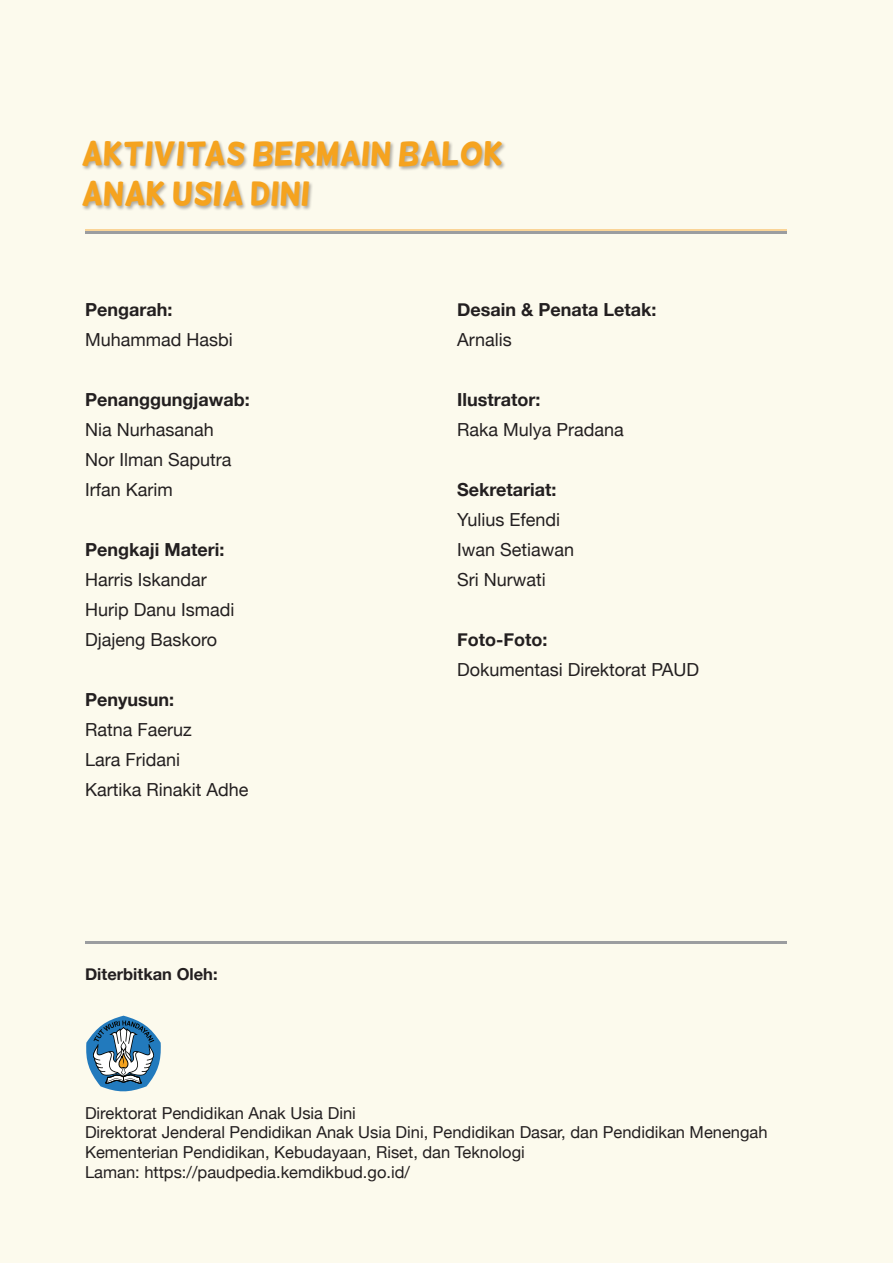
<style>
.page{position:relative;width:893px;height:1263px;background:#fcfaed}
.page>*{position:absolute;margin:0;border:0;box-sizing:border-box;transform-origin:0 0}
.t1{font:33px/39.6px "Helsinki";color:#f5a31f}
.t2{font:18px/30px "Helvetica Neue";color:#231f20}
.t3{font:700 18px "Helvetica Neue";color:#231f20}
.t4{font:16.5px/19.8px "Helvetica Neue";color:#231f20}
.t5{font:700 16.5px "Helvetica Neue";color:#231f20}
</style>
<div class="page">
<div style="left:82px;top:140px;width:425px;height:71px;background:#231f20;opacity:.35"></div>
<hr style="left:85px;top:229px;width:702px;height:2px;background:#fad497">
<hr style="left:85px;top:232px;width:702px;height:2px;background:#9b9da0">
<hr style="left:85px;top:941px;width:702px;height:2px;background:#9b9da0">
<svg style="left:86px;top:1016px;width:75px;height:76px"></svg>
<h1 class="t1" style="left:82px;top:134px;width:423px">AKTIVITAS BERMAIN BALOK<br>ANAK USIA DINI</h1>
<p class="t3" style="left:85px;top:295px;width:89px">Pengarah:</p>
<p class="t2" style="left:85px;top:325px;width:149px">Muhammad Hasbi</p>
<p class="t3" style="left:85px;top:385px;width:166px">Penanggungjawab:</p>
<p class="t2" style="left:85px;top:415px;width:148px">Nia Nurhasanah<br>Nor Ilman Saputra<br>Irfan Karim</p>
<p class="t3" style="left:85px;top:535px;width:141px">Pengkaji Materi:</p>
<p class="t2" style="left:85px;top:565px;width:151px">Harris Iskandar<br>Hurip Danu Ismadi<br>Djajeng Baskoro</p>
<p class="t3" style="left:85px;top:685px;width:91px">Penyusun:</p>
<p class="t2" style="left:85px;top:715px;width:165px">Ratna Faeruz<br>Lara Fridani<br>Kartika Rinakit Adhe</p>
<p class="t5" style="left:85px;top:961px;width:134px">Diterbitkan Oleh:</p>
<p class="t3" style="left:457px;top:295px;width:201px">Desain &amp; Penata Letak:</p>
<p class="t2" style="left:457px;top:325px;width:56px">Arnalis</p>
<p class="t3" style="left:457px;top:385px;width:85px">Ilustrator:</p>
<p class="t2" style="left:457px;top:415px;width:168px">Raka Mulya Pradana</p>
<p class="t3" style="left:457px;top:475px;width:101px">Sekretariat:</p>
<p class="t2" style="left:457px;top:505px;width:118px">Yulius Efendi<br>Iwan Setiawan<br>Sri Nurwati</p>
<p class="t3" style="left:457px;top:625px;width:92px">Foto-Foto:</p>
<p class="t2" style="left:457px;top:655px;width:244px">Dokumentasi Direktorat PAUD</p>
<p class="t4" style="left:85px;top:1104px;width:684px">Direktorat Pendidikan Anak Usia Dini<br>Direktorat Jenderal Pendidikan Anak Usia Dini, Pendidikan Dasar, dan Pendidikan Menengah Kementerian Pendidikan, Kebudayaan, Riset, dan Teknologi<br>Laman: https://paudpedia.kemdikbud.go.id/</p>
</div>
